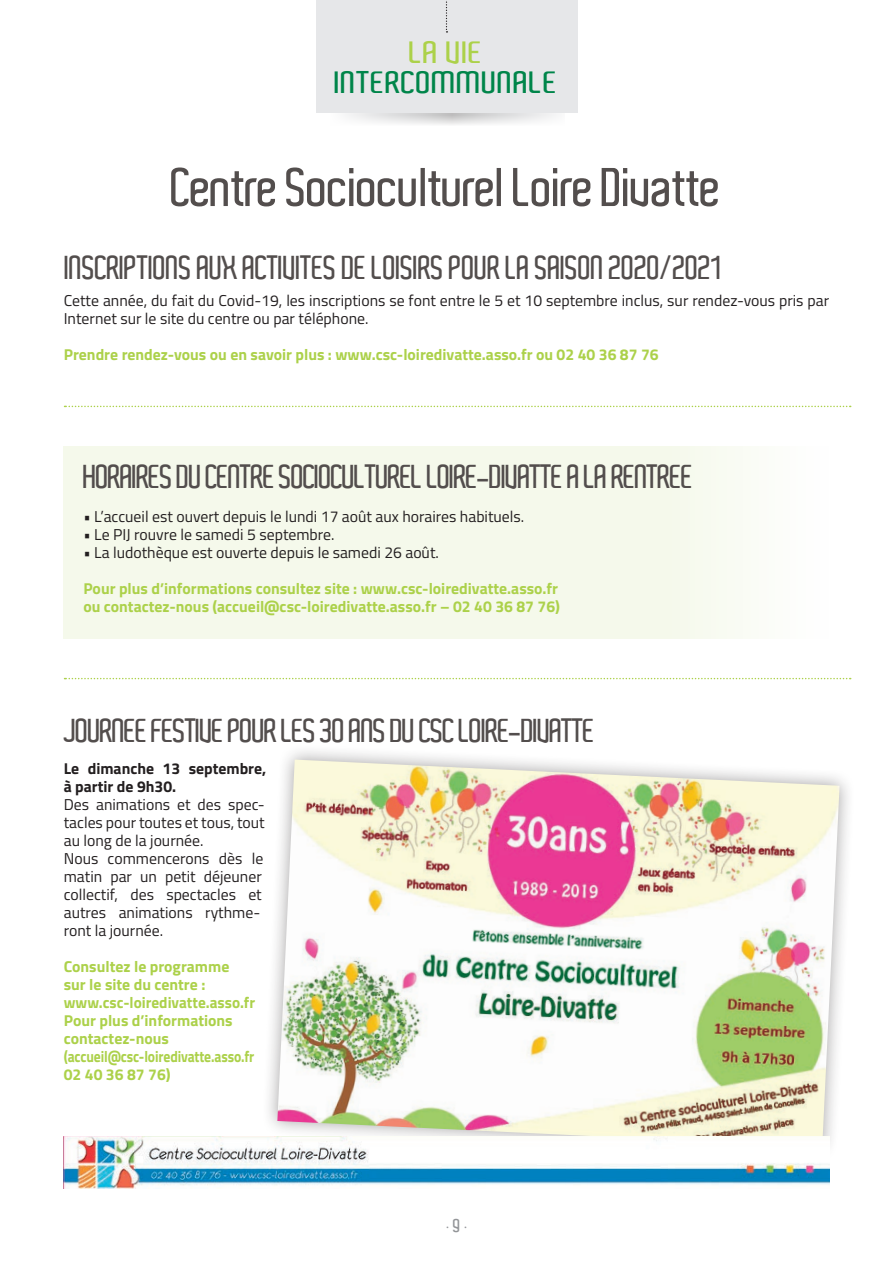
<style>
.page{position:relative;width:893px;height:1263px;background:#fff}
.page>*{position:absolute;margin:0;border:0;box-sizing:border-box;transform-origin:0 0}
.t1{font:600 52.5px "Aldo";letter-spacing:-.03em;color:#534e4d}
.t2{font:600 32.25px "Aldo";letter-spacing:-.05em;color:#534e4d}
.t3{font:600 32.25px "Aldo";letter-spacing:-.03em;color:#534e4d}
.t4{font:600 30px "Aldo";color:#00854a;scale:1.2 1}
.t5{font:600 30px "Aldo";color:#acd14a;scale:1.2 1}
.t6{font:15.75px/18px "Titillium";color:#231f20}
.t7{font:700 15.75px/18px "Titillium";color:#acd14a}
.t8{font:700 15.75px/18px "Titillium";color:#231f20}
.t9{font:600 10.5px "Aldo";color:#939598}
.s1{font-size:18px}
</style>
<div class="page">
<div style="left:64px;top:446px;width:765px;height:193px;background:#f5f9eb"></div>
<svg style="left:346px;top:113px;width:210px;height:12px"></svg>
<div style="left:315px;top:0;width:262px;height:113px;background:#e6e7e9"></div>
<svg style="left:446px;top:1px;width:1px;height:32px"></svg>
<div style="left:261px;top:744px;width:594px;height:419px;background:#231f20;opacity:.4"></div>
<img style="left:277px;top:759px;width:563px;height:388px">
<svg style="left:65px;top:406px;width:786px;height:1px"></svg>
<svg style="left:65px;top:678px;width:786px;height:1px"></svg>
<img style="left:64px;top:1136px;width:765px;height:52px">
<h3 class="t5" style="left:409px;top:35px;width:63px">LA VIE</h3>
<h3 class="t4" style="left:335px;top:65px;width:188px">INTERCOMMUNALE</h3>
<h1 class="t1" style="left:171px;top:158px;width:552px">Centre Socioculturel Loire Divatte</h1>
<h2 class="t3" style="left:65px;top:249px;width:659px">INSCRIPTIONS AUX ACTIVITES DE LOISIRS POUR LA SAISON 2020/2021</h2>
<p class="t6" style="left:64px;top:291px;width:767px">Cette année, du fait du Covid-19, les inscriptions se font entre le 5 et 10 septembre inclus, sur rendez-vous pris par<br>Internet sur le site du centre ou par téléphone.</p>
<p class="t7" style="left:64px;top:345px;width:596px">Prendre rendez-vous ou en savoir plus : www.csc-loiredivatte.asso.fr ou 02 40 36 87 76</p>
<h2 class="t2" style="left:83px;top:459px;width:612px">HORAIRES DU CENTRE SOCIOCULTUREL LOIRE-DIVATTE A LA RENTREE</h2>
<p class="t6" style="left:83px;top:507px;width:442px">• L’accueil est ouvert depuis le lundi 17 août aux horaires habituels.</p>
<p class="t6" style="left:83px;top:525px;width:253px">• Le PIJ rouvre le samedi 5 septembre.</p>
<p class="t6" style="left:83px;top:543px;width:357px">• La ludothèque est ouverte depuis le samedi 26 août.</p>
<p class="t7" style="left:83px;top:579px;width:478px">Pour plus d’informations consultez site : www.csc-loiredivatte.asso.fr ou contactez-nous (accueil@csc-loiredivatte.asso.fr – 02 40 36 87 76)</p>
<h2 class="t2" style="left:64px;top:712px;width:534px">JOURNEE FESTIVE POUR LES 30 ANS DU CSC LOIRE-DIVATTE</h2>
<p class="t8" style="left:64px;top:759px;width:204px">Le dimanche 13 septembre, à partir de 9h30.</p>
<p class="t6" style="left:64px;top:795px;width:203px">Des animations et des spec&shy;tacles pour toutes et tous, tout au long de la journée.<br>Nous commencerons dès le matin par un petit déjeuner collectif, des spectacles et autres animations rythme&shy;ront la journée.</p>
<p class="t7" style="left:64px;top:957px;width:193px">Consultez le programme sur le site du centre : www.csc-loiredivatte.asso.fr<br>Pour plus d’informations contactez-nous (accueil@csc-loiredivatte.asso.fr<br>02 40 36 87 76)</p>
<p class="t9" style="left:447px;top:1220px;width:22px">• <span class="s1">9</span> •</p>
</div>
